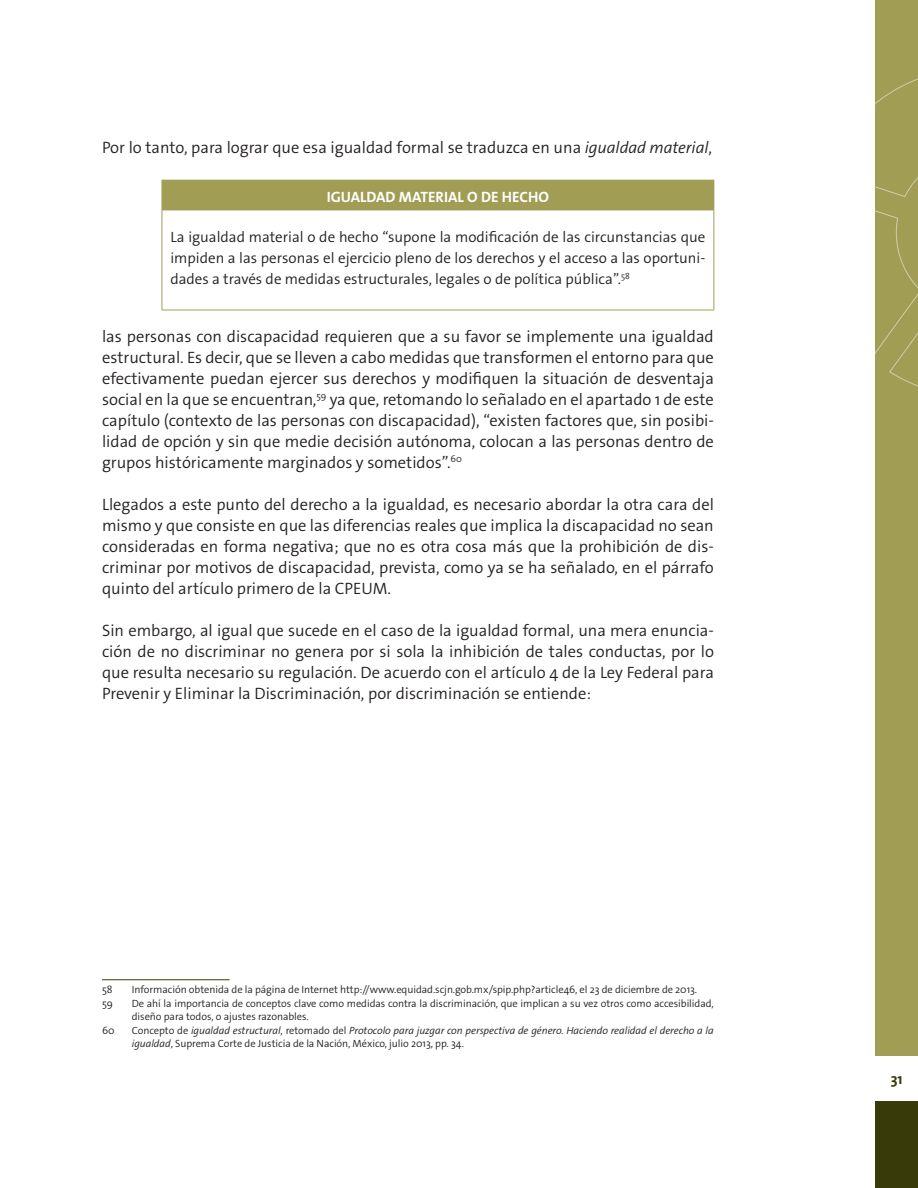
<style>
.page{position:relative;width:918px;height:1188px;background:#fff}
.page>*{position:absolute;margin:0;border:0;box-sizing:border-box;transform-origin:0 0}
.t1{font:300 16.5px/21px "The Sans Os F";color:#241f1f;text-align:justify}
.t2{font:300 15px/21px "The Sans Os F";color:#241f1f;text-align:justify}
.t3{font:700 15px "The Sans Os F";color:#fff}
.t4{font:700 15px "The Sans Os F";color:#393a0a}
.t5{font:300 10.5px/13.5px "The Sans Os F";letter-spacing:-.005em;color:#241f1f}
.t6{font:italic 300 10.5px/13.5px "The Sans Os F";letter-spacing:-.005em;color:#241f1f}
.s1{font-style:italic}
.s2{font-style:normal}
</style>
<div class="page">
<div style="left:875px;top:1101px;width:43px;height:87px;background:#393a0a"></div>
<div style="left:875px;top:0;width:43px;height:1056px;background:#a19d55"></div>
<svg style="left:875px;top:78px;width:43px;height:309px"></svg>
<div style="left:162px;top:180px;width:552px;height:30px;background:#a19d55"></div>
<hr style="left:162px;top:210px;width:552px;height:1px;background:#a19d55">
<hr style="left:162px;top:210px;width:1px;height:100px;background:#a19d55">
<hr style="left:713px;top:210px;width:1px;height:100px;background:#a19d55">
<hr style="left:162px;top:310px;width:552px;height:1px;background:#a19d55">
<hr style="left:102px;top:979px;width:128px;height:1px;background:#393a0a">
<p class="t1" style="left:102px;top:137px;width:612px">Por lo tanto, para lograr que esa igualdad formal se traduzca en una <span class="s1">igualdad material</span>,</p>
<p class="t3" style="left:327px;top:188px;width:224px">IGUALDAD MATERIAL O DE HECHO</p>
<p class="t2" style="left:170px;top:227px;width:536px">La igualdad material o de hecho “supone la modificación de las circunstancias que impiden a las personas el ejercicio pleno de los derechos y el acceso a las oportuni&shy;dades a través de medidas estructurales, legales o de política pública”.<sup>58</sup></p>
<p class="t1" style="left:102px;top:326px;width:613px">las personas con discapacidad requieren que a su favor se implemente una igualdad estructural. Es decir, que se lleven a cabo medidas que transformen el entorno para que efectivamente puedan ejercer sus derechos y modifiquen la situación de desventaja social en la que se encuentran,<sup>59</sup> ya que, retomando lo señalado en el apartado 1 de este capítulo (contexto de las personas con discapacidad), “existen factores que, sin posibi&shy;lidad de opción y sin que medie decisión autónoma, colocan a las personas dentro de grupos históricamente marginados y sometidos”.<sup>60</sup></p>
<p class="t1" style="left:102px;top:494px;width:613px">Llegados a este punto del derecho a la igualdad, es necesario abordar la otra cara del mismo y que consiste en que las diferencias reales que implica la discapacidad no sean consideradas en forma negativa; que no es otra cosa más que la prohibición de dis&shy;criminar por motivos de discapacidad, prevista, como ya se ha señalado, en el párrafo quinto del artículo primero de la CPEUM.</p>
<p class="t1" style="left:102px;top:620px;width:613px">Sin embargo, al igual que sucede en el caso de la igualdad formal, una mera enuncia&shy;ción de no discriminar no genera por si sola la inhibición de tales conductas, por lo que resulta necesario su regulación. De acuerdo con el artículo 4 de la Ley Federal para Prevenir y Eliminar la Discriminación, por discriminación se entiende:</p>
<p class="t5" style="left:102px;top:983px;width:12px">58</p>
<p class="t5" style="left:132px;top:983px;width:567px">Información obtenida de la página de Internet http://www.equidad.scjn.gob.mx/spip.php?article46, el 23 de diciembre de 2013.</p>
<p class="t5" style="left:102px;top:997px;width:12px">59</p>
<p class="t5" style="left:132px;top:997px;width:584px">De ahí la importancia de conceptos clave como medidas contra la discriminación, que implican a su vez otros como accesibilidad, diseño para todos, o ajustes razonables.</p>
<p class="t5" style="left:102px;top:1024px;width:14px">60</p>
<p class="t6" style="left:132px;top:1024px;width:584px"><span class="s2">Concepto de</span> igualdad estructural<span class="s2">, retomado del</span> Protocolo para juzgar con perspectiva de género. Haciendo realidad el derecho a la igualdad<span class="s2">, Suprema Corte de Justicia de la Nación, México, julio 2013, pp. 34.</span></p>
<p class="t4" style="left:891px;top:1070px;width:13px">31</p>
</div>
